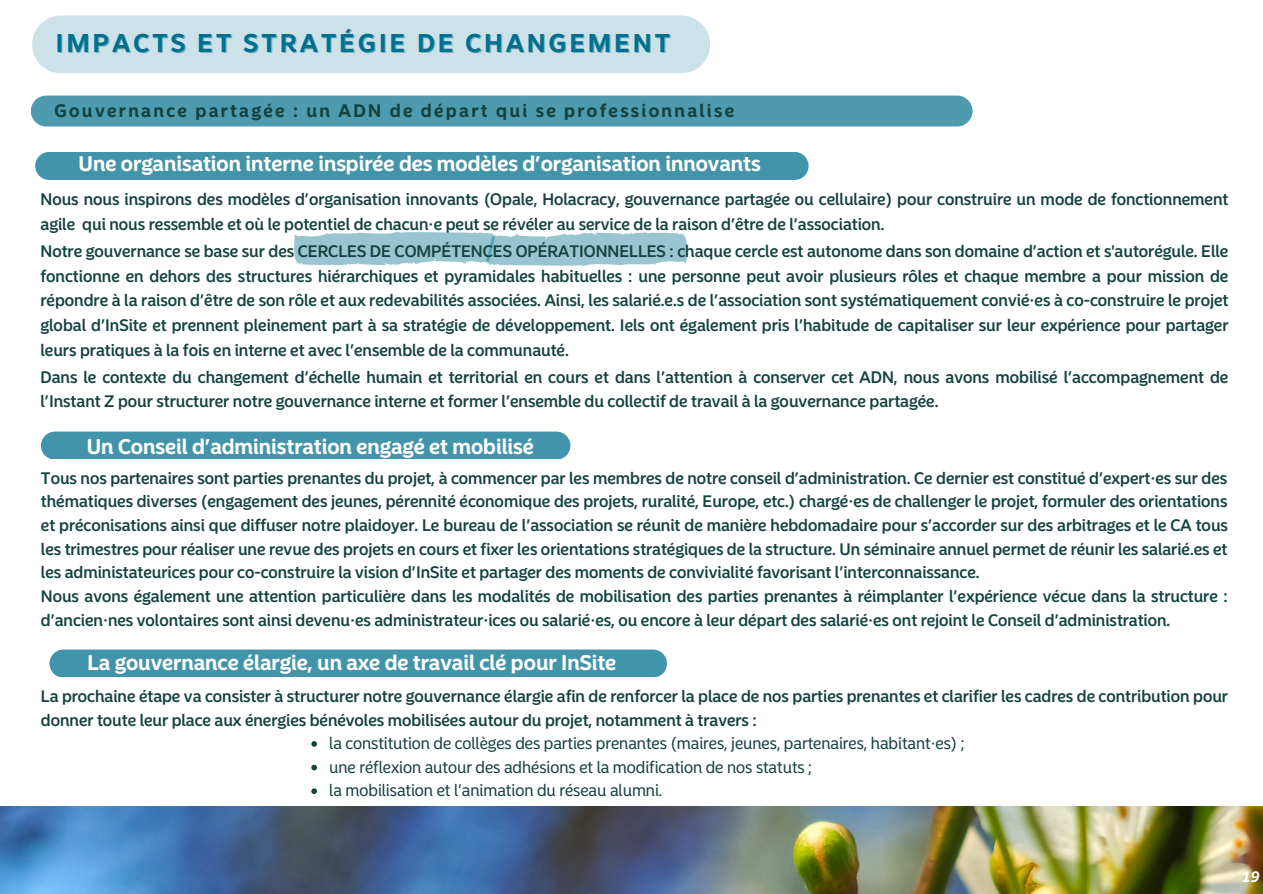
<style>
.page{position:relative;width:1263px;height:894px;background:#fff}
.page>*{position:absolute;margin:0;border:0;box-sizing:border-box;transform-origin:0 0}
.t1{font:700 25.5px "Nordea Sans Large Web";letter-spacing:.13em;color:#00708e}
.t2{font:700 21px "Nordea Sans Large Web";color:#fff}
.t3{font:700 18px "Nordea Sans Large Web";letter-spacing:.13em;color:#13423f}
.t4{font:500 16.5px/24.6px "Nordea Sans Large Web";color:#13423f}
.t5{font:16.5px "Nordea Sans Large Web";color:#13423f}
.t6{font:italic 700 15px "Nordea Sans Large Web";color:#fff}
</style>
<div class="page">
<div style="left:32px;top:16px;width:678px;height:57px;background:#cce2e8"></div>
<div style="left:31px;top:95px;width:941px;height:31px;background:#4e9bb0;border-radius:15px"></div>
<svg style="left:294px;top:232px;width:393px;height:34px;background:#a4cbd6"></svg>
<div style="left:35px;top:152px;width:773px;height:28px;background:#4194aa"></div>
<div style="left:41px;top:431px;width:529px;height:28px;background:#4194aa"></div>
<img style="left:0;top:806px;width:1263px;height:87px">
<div style="left:49px;top:649px;width:618px;height:28px;background:#4194aa"></div>
<svg style="left:311px;top:741px;width:6px;height:5px"></svg>
<svg style="left:311px;top:764px;width:6px;height:6px"></svg>
<svg style="left:311px;top:788px;width:6px;height:5px"></svg>
<p class="t1" style="left:56px;top:28px;width:616px">IMPACTS ET STRATÉGIE DE CHANGEMENT</p>
<p class="t3" style="left:54px;top:99px;width:681px">Gouvernance partagée : un ADN de départ qui se professionnalise</p>
<p class="t2" style="left:79px;top:151px;width:683px">Une organisation interne inspirée des modèles d’organisation innovants</p>
<p class="t4" style="left:41px;top:187px;width:1189px">Nous nous inspirons des modèles d’organisation innovants (Opale, Holacracy, gouvernance partagée ou cellulaire) pour construire un mode de fonctionnement agile qui nous ressemble et où le potentiel de chacun·e peut se révéler au service de la raison d’être de l’association.</p>
<p class="t4" style="left:41px;top:239px;width:1189px;text-align:justify">Notre gouvernance se base sur des CERCLES DE COMPÉTENCES OPÉRATIONNELLES : chaque cercle est autonome dans son domaine d’action et s'autorégule. Elle fonctionne en dehors des structures hiérarchiques et pyramidales habituelles : une personne peut avoir plusieurs rôles et chaque membre a pour mission de répondre à la raison d’être de son rôle et aux redevabilités associées. Ainsi, les salarié.e.s de l’association sont systématiquement convié·es à co-construire le projet global d’InSite et prennent pleinement part à sa stratégie de développement. Iels ont également pris l’habitude de capitaliser sur leur expérience pour partager leurs pratiques à la fois en interne et avec l’ensemble de la communauté.</p>
<p class="t4" style="left:41px;top:364px;width:1189px">Dans le contexte du changement d’échelle humain et territorial en cours et dans l’attention à conserver cet ADN, nous avons mobilisé l’accompagnement de l’Instant Z pour structurer notre gouvernance interne et former l’ensemble du collectif de travail à la gouvernance partagée.</p>
<p class="t2" style="left:87px;top:434px;width:449px">Un Conseil d’administration engagé et mobilisé</p>
<p class="t4" style="left:41px;top:466px;width:1188px;line-height:23.5px;text-align:justify">Tous nos partenaires sont parties prenantes du projet, à commencer par les membres de notre conseil d’administration. Ce dernier est constitué d’expert·es sur des thématiques diverses (engagement des jeunes, pérennité économique des projets, ruralité, Europe, etc.) chargé·es de challenger le projet, formuler des orientations et préconisations ainsi que diffuser notre plaidoyer. Le bureau de l’association se réunit de manière hebdomadaire pour s’accorder sur des arbitrages et le CA tous les trimestres pour réaliser une revue des projets en cours et fixer les orientations stratégiques de la structure. Un séminaire annuel permet de réunir les salarié.es et les administateurices pour co-construire la vision d’InSite et partager des moments de convivialité favorisant l’interconnaissance.</p>
<p class="t4" style="left:41px;top:584px;width:1188px;line-height:23.5px">Nous avons également une attention particulière dans les modalités de mobilisation des parties prenantes à réimplanter l’expérience vécue dans la structure : d’ancien·nes volontaires sont ainsi devenu·es administrateur·ices ou salarié·es, ou encore à leur départ des salarié·es ont rejoint le Conseil d’administration.</p>
<p class="t2" style="left:88px;top:650px;width:530px">La gouvernance élargie, un axe de travail clé pour InSite</p>
<p class="t4" style="left:41px;top:684px;width:1188px;line-height:23.5px">La prochaine étape va consister à structurer notre gouvernance élargie afin de renforcer la place de nos parties prenantes et clarifier les cadres de contribution pour donner toute leur place aux énergies bénévoles mobilisées autour du projet, notamment à travers :</p>
<p class="t5" style="left:329px;top:733px;width:637px">la constitution de collèges des parties prenantes (maires, jeunes, partenaires, habitant·es) ;</p>
<p class="t5" style="left:329px;top:756px;width:484px">une réflexion autour des adhésions et la modification de nos statuts ;</p>
<p class="t5" style="left:329px;top:780px;width:335px">la mobilisation et l’animation du réseau alumni.</p>
<p class="t6" style="left:1242px;top:867px;width:19px">19</p>
</div>
